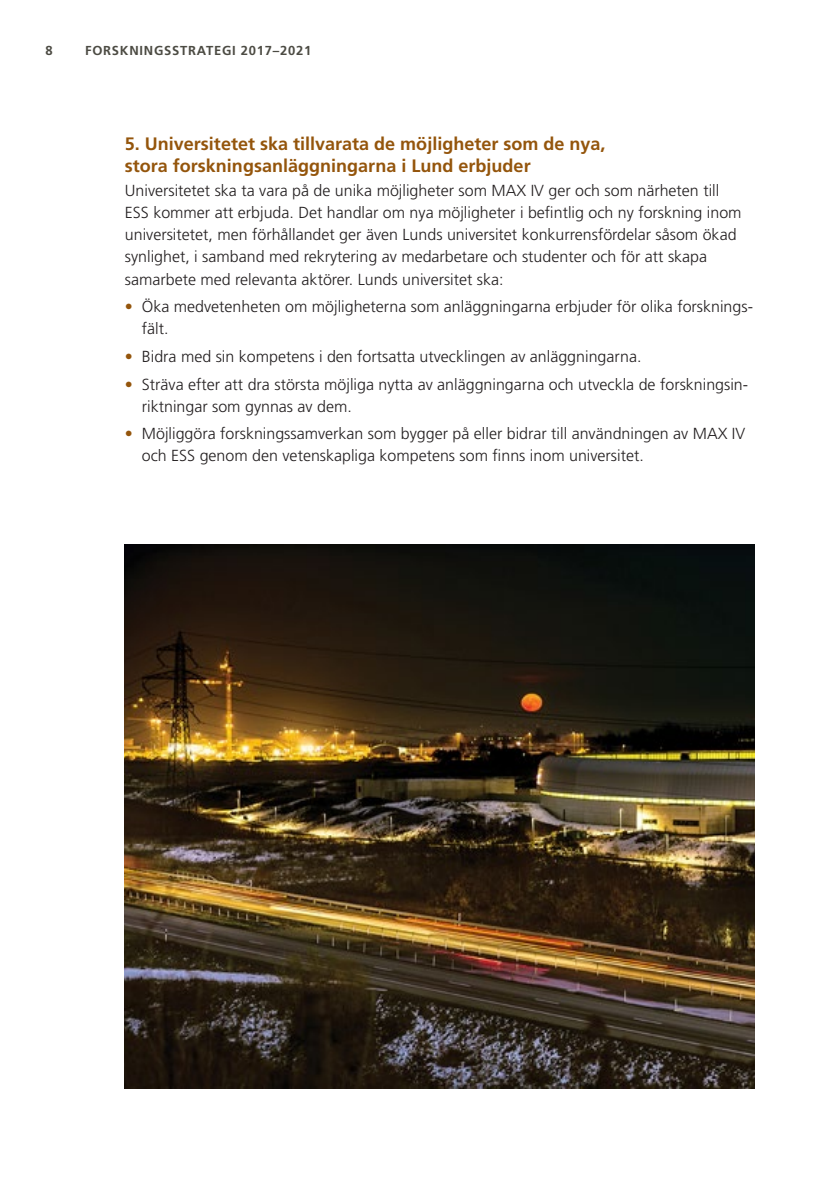
<style>
.page{position:relative;width:840px;height:1191px;background:#fff}
.page>*{position:absolute;margin:0;border:0;box-sizing:border-box;transform-origin:0 0}
.t1{font:700 18px/22px "Frutiger LT Std";color:#94550c}
.t2{font:300 16px/22px "Frutiger LT Std";color:#231f20}
.t3{font:700 13px "Frutiger LT Std";letter-spacing:.06em;color:#4c4b43}
.s1{color:#94550c}
</style>
<div class="page">
<img style="left:125px;top:544px;width:629px;height:545px">
<p class="t3" style="left:45px;top:43px;width:9px">8</p>
<p class="t3" style="left:85px;top:43px;width:227px">FORSKNINGSSTRATEGI 2017–2021</p>
<p class="t1" style="left:125px;top:132px;width:482px">5. Universitetet ska tillvarata de möjligheter som de nya, stora forskningsanläggningarna i Lund erbjuder</p>
<p class="t2" style="left:125px;top:180px;width:618px">Universitetet ska ta vara på de unika möjligheter som MAX IV ger och som närheten till ESS kommer att erbjuda. Det handlar om nya möjligheter i befintlig och ny forskning inom universitetet, men förhållandet ger även Lunds universitet konkurrensfördelar såsom ökad synlighet, i samband med rekrytering av medarbetare och studenter och för att skapa samarbete med relevanta aktörer. Lunds universitet ska:</p>
<p class="t2" style="left:142px;top:296px;width:612px;text-indent:-17px"><span class="s1">•</span> Öka medvetenheten om möjligheterna som anläggningarna erbjuder för olika forsknings&shy;fält.</p>
<p class="t2" style="left:125px;top:345px;width:518px"><span class="s1">•</span> Bidra med sin kompetens i den fortsatta utvecklingen av anläggningarna.</p>
<p class="t2" style="left:142px;top:373px;width:607px;text-indent:-17px"><span class="s1">•</span> Sträva efter att dra största möjliga nytta av anläggningarna och utveckla de forskningsin&shy;riktningar som gynnas av dem.</p>
<p class="t2" style="left:142px;top:423px;width:604px;text-indent:-17px"><span class="s1">•</span> Möjliggöra forskningssamverkan som bygger på eller bidrar till användningen av MAX IV och ESS genom den vetenskapliga kompetens som finns inom universitet.</p>
</div>
